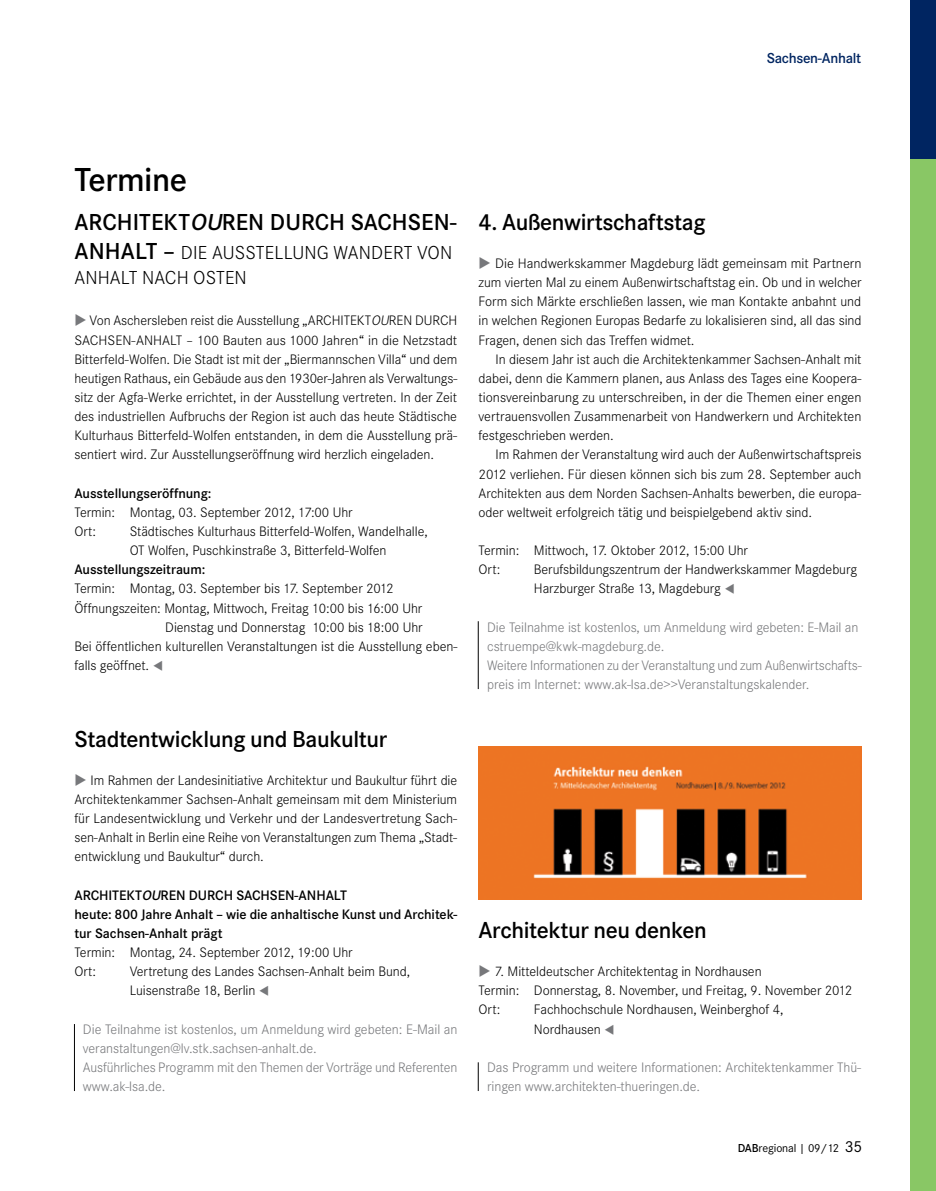
<style>
.page{position:relative;width:936px;height:1191px;background:#fff}
.page>*{position:absolute;margin:0;border:0;box-sizing:border-box;transform-origin:0 0}
.t1{font:600 34.5px "Corporate S";letter-spacing:-.015em;color:#000}
.t2{font:600 24px "Corporate S";letter-spacing:-.015em;color:#000}
.t3{font:600 24px "Corporate S";letter-spacing:.005em;color:#000}
.t4{font:300 19.5px/25.5px "Corporate S";letter-spacing:.005em;color:#000}
.t5{font:600 15px "Corporate S";letter-spacing:-.02em;color:#002561}
.t6{font:300 14.25px/19.2px "Corporate S";letter-spacing:-.005em;color:#000}
.t7{font:300 14.25px/19.2px "Corporate S";letter-spacing:-.005em;color:#77787b}
.t8{font:600 14.25px/19.2px "Corporate S";letter-spacing:-.005em;color:#000}
.t9{font:12px "Corporate S";letter-spacing:-.01em;color:#000}
.s1{font-style:italic}
.s2{font-weight:600;font-size:24px}
.s3{color:#77787b}
.s4{font-weight:600}
.s5{font-weight:300}
.s6{font-size:16.5px}
</style>
<div class="page">
<div style="left:910px;top:0;width:25px;height:1191px;background:#89c765"></div>
<div style="left:910px;top:0;width:25px;height:158px;background:#002561"></div>
<hr style="left:478px;top:621px;width:1px;height:68px;background:#000">
<svg style="left:478px;top:1062px;width:1px;height:29px"></svg>
<hr style="left:74px;top:1024px;width:1px;height:67px;background:#000">
<img style="left:478px;top:746px;width:383px;height:153px">
<p class="t5" style="left:766px;top:49px;width:96px">Sachsen-Anhalt</p>
<p class="t1" style="left:74px;top:160px;width:114px">Termine</p>
<p class="t3" style="left:74px;top:208px;width:383px">ARCHITEKT<span class="s1">OU</span>REN DURCH SACHSEN-</p>
<p class="t4" style="left:74px;top:239px;width:379px"><span class="s2">ANHALT –</span> DIE AUSSTELLUNG WANDERT VON<br>ANHALT NACH OSTEN</p>
<p class="t6" style="left:74px;top:311px;width:384px;text-align:justify"><span class="s3">◆</span> Von Aschersleben reist die Ausstellung „ARCHITEKT<span class="s1">OU</span>REN DURCH SACHSEN-ANHALT – 100 Bauten aus 1000 Jahren“ in die Netzstadt Bitterfeld-Wolfen. Die Stadt ist mit der „Biermannschen Villa“ und dem heutigen Rathaus, ein Gebäude aus den 1930er-Jahren als Verwaltungs&shy;sitz der Agfa-Werke errichtet, in der Ausstellung vertreten. In der Zeit des industriellen Aufbruchs der Region ist auch das heute Städtische Kulturhaus Bitterfeld-Wolfen entstanden, in dem die Ausstellung prä&shy;sentiert wird. Zur Ausstellungseröffnung wird herzlich eingeladen.</p>
<p class="t6" style="left:74px;top:483px;width:280px"><span class="s4">Ausstellungseröffnung:<br></span>Termin: Montag, 03. September 2012, 17:00 Uhr<br>Ort:</p>
<p class="t6" style="left:130px;top:522px;width:299px">Städtisches Kulturhaus Bitterfeld-Wolfen, Wandelhalle,</p>
<p class="t6" style="left:130px;top:541px;width:258px">OT Wolfen, Puschkinstraße 3, Bitterfeld-Wolfen</p>
<p class="t8" style="left:74px;top:560px;width:132px">Ausstellungszeitraum:</p>
<p class="t6" style="left:74px;top:579px;width:321px">Termin: Montag, 03. September bis 17. September 2012</p>
<p class="t6" style="left:74px;top:598px;width:349px">Öffnungszeiten: Montag, Mittwoch, Freitag 10:00 bis 16:00 Uhr</p>
<p class="t6" style="left:165px;top:617px;width:259px">Dienstag und Donnerstag 10:00 bis 18:00 Uhr</p>
<p class="t6" style="left:74px;top:636px;width:384px">Bei öffentlichen kulturellen Veranstaltungen ist die Ausstellung eben-</p>
<p class="t6" style="left:74px;top:656px;width:90px">falls geöffnet. <span class="s3">▼</span></p>
<p class="t2" style="left:74px;top:725px;width:314px">Stadtentwicklung und Baukultur</p>
<p class="t6" style="left:74px;top:770px;width:384px;text-align:justify"><span class="s3">◆</span> Im Rahmen der Landesinitiative Architektur und Baukultur führt die Architektenkammer Sachsen-Anhalt gemeinsam mit dem Ministerium für Landesentwicklung und Verkehr und der Landesvertretung Sach&shy;sen-Anhalt in Berlin eine Reihe von Veranstaltungen zum Thema „Stadt&shy;entwicklung und Baukultur“ durch.</p>
<p class="t8" style="left:74px;top:885px;width:384px">ARCHITEKT<span class="s1">OU</span>REN DURCH SACHSEN-ANHALT<br>heute: 800 Jahre Anhalt – wie die anhaltische Kunst und Architek&shy;tur Sachsen-Anhalt prägt<br><span class="s5">Termin: Montag, 24. September 2012, 19:00 Uhr<br>Ort:</span></p>
<p class="t6" style="left:130px;top:962px;width:282px">Vertretung des Landes Sachsen-Anhalt beim Bund,<br>Luisenstraße 18, Berlin <span class="s3">▼</span></p>
<p class="t7" style="left:83px;top:1019px;width:376px">Die Teilnahme ist kostenlos, um Anmeldung wird gebeten: E-Mail an veranstaltungen@lv.stk.sachsen-anhalt.de.<br>Ausführliches Programm mit den Themen der Vorträge und Referenten www.ak-lsa.de.</p>
<p class="t2" style="left:478px;top:208px;width:228px">4. Außenwirtschaftstag</p>
<p class="t6" style="left:478px;top:254px;width:384px"><span class="s3">◆</span> Die Handwerkskammer Magdeburg lädt gemeinsam mit Partnern</p>
<p class="t6" style="left:478px;top:273px;width:384px">zum vierten Mal zu einem Außenwirtschaftstag ein. Ob und in welcher</p>
<p class="t6" style="left:478px;top:292px;width:384px">Form sich Märkte erschließen lassen, wie man Kontakte anbahnt und</p>
<p class="t6" style="left:478px;top:311px;width:384px">in welchen Regionen Europas Bedarfe zu lokalisieren sind, all das sind</p>
<p class="t6" style="left:478px;top:330px;width:217px">Fragen, denen sich das Treffen widmet.</p>
<p class="t6" style="left:495px;top:349px;width:367px">In diesem Jahr ist auch die Architektenkammer Sachsen-Anhalt mit</p>
<p class="t6" style="left:478px;top:369px;width:384px">dabei, denn die Kammern planen, aus Anlass des Tages eine Koopera-</p>
<p class="t6" style="left:478px;top:388px;width:384px">tionsvereinbarung zu unterschreiben, in der die Themen einer engen</p>
<p class="t6" style="left:478px;top:407px;width:384px">vertrauensvollen Zusammenarbeit von Handwerkern und Architekten</p>
<p class="t6" style="left:478px;top:426px;width:137px">festgeschrieben werden.</p>
<p class="t6" style="left:495px;top:445px;width:367px">Im Rahmen der Veranstaltung wird auch der Außenwirtschaftspreis</p>
<p class="t6" style="left:478px;top:464px;width:384px">2012 verliehen. Für diesen können sich bis zum 28. September auch</p>
<p class="t6" style="left:478px;top:483px;width:384px">Architekten aus dem Norden Sachsen-Anhalts bewerben, die europa-</p>
<p class="t6" style="left:478px;top:502px;width:335px">oder weltweit erfolgreich tätig und beispielgebend aktiv sind.</p>
<p class="t6" style="left:478px;top:541px;width:271px">Termin: Mittwoch, 17. Oktober 2012, 15:00 Uhr<br>Ort:</p>
<p class="t6" style="left:534px;top:560px;width:324px">Berufsbildungszentrum der Handwerkskammer Magdeburg<br>Harzburger Straße 13, Magdeburg <span class="s3">▼</span></p>
<p class="t7" style="left:487px;top:617px;width:376px">Die Teilnahme ist kostenlos, um Anmeldung wird gebeten: E-Mail an cstruempe@kwk-magdeburg.de.<br>Weitere Informationen zu der Veranstaltung und zum Außenwirtschafts&shy;preis im Internet: www.ak-lsa.de&gt;&gt;Veranstaltungskalender.</p>
<p class="t2" style="left:478px;top:916px;width:230px">Architektur neu denken</p>
<p class="t6" style="left:478px;top:962px;width:375px"><span class="s3">◆</span> 7. Mitteldeutscher Architektentag in Nordhausen<br>Termin: Donnerstag, 8. November, und Freitag, 9. November 2012<br>Ort:</p>
<p class="t6" style="left:534px;top:1000px;width:251px">Fachhochschule Nordhausen, Weinberghof 4,<br>Nordhausen <span class="s3">▼</span></p>
<p class="t7" style="left:487px;top:1057px;width:375px">Das Programm und weitere Informationen: Architektenkammer Thü&shy;ringen www.architekten-thueringen.de.</p>
<p class="t9" style="left:737px;top:1141px;width:126px"><span class="s4">DAB</span>regional | 09/12 <span class="s6">35</span></p>
</div>
